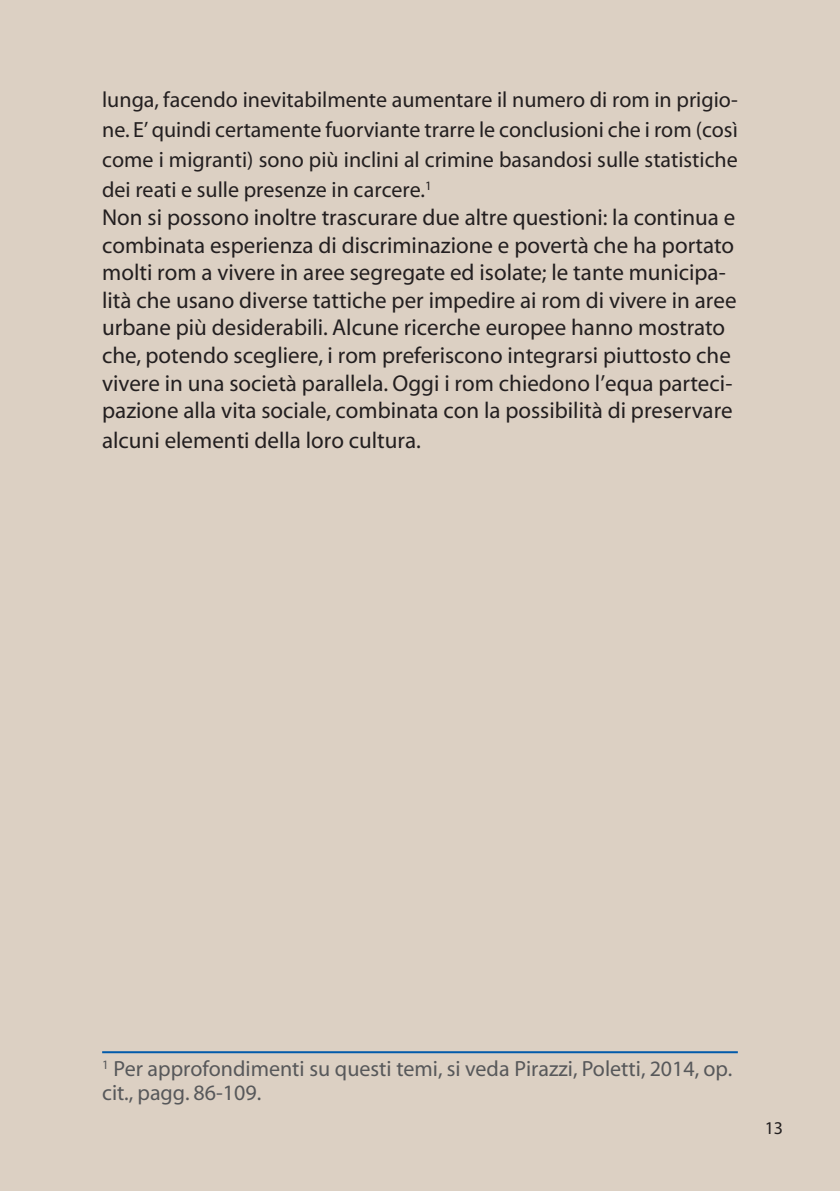
<style>
.page{position:relative;width:840px;height:1191px;background:#fff}
.page>*{position:absolute;margin:0;border:0;box-sizing:border-box;transform-origin:0 0}
.Normale{font:23px/27.6px "Myriad MM 400 600";color:#231f20}
.Normale-2{font:22px/30px "Myriad MM 400 600";color:#231f20;text-align:justify}
.t1{font:22px/24px "Myriad MM 400 600";color:#57585a}
.t2{font:18px "Myriad MM 400 600";color:#231f20}
</style>
<div class="page">
<div style="left:0;top:0;width:839px;height:1191px;background:#dcd0c3"></div>
<hr style="left:102px;top:1051px;width:635px;height:2px;background:#015aaa">
<p class="Normale-2" style="left:102px;top:86px;width:636px">lunga, facendo inevitabilmente aumentare il numero di rom in prigio&shy;ne. E’ quindi certamente fuorviante trarre le conclusioni che i rom (così come i migranti) sono più inclini al crimine basandosi sulle statistiche dei reati e sulle presenze in carcere.<sup>1</sup></p>
<p class="Normale" style="left:102px;top:204px;width:635px">Non si possono inoltre trascurare due altre questioni: la continua e combinata esperienza di discriminazione e povertà che ha portato molti rom a vivere in aree segregate ed isolate; le tante municipa&shy;lità che usano diverse tattiche per impedire ai rom di vivere in aree urbane più desiderabili. Alcune ricerche europee hanno mostrato che, potendo scegliere, i rom preferiscono integrarsi piuttosto che vivere in una società parallela. Oggi i rom chiedono l’equa parteci&shy;pazione alla vita sociale, combinata con la possibilità di preservare</p>
<p class="Normale" style="left:102px;top:428px;width:320px">alcuni elementi della loro cultura.</p>
<p class="t1" style="left:102px;top:1058px;width:631px"><sup>1</sup> Per approfondimenti su questi temi, si veda Pirazzi, Poletti, 2014, op. cit., pagg. 86-109.</p>
<p class="t2" style="left:764px;top:1119px;width:20px">13</p>
</div>
